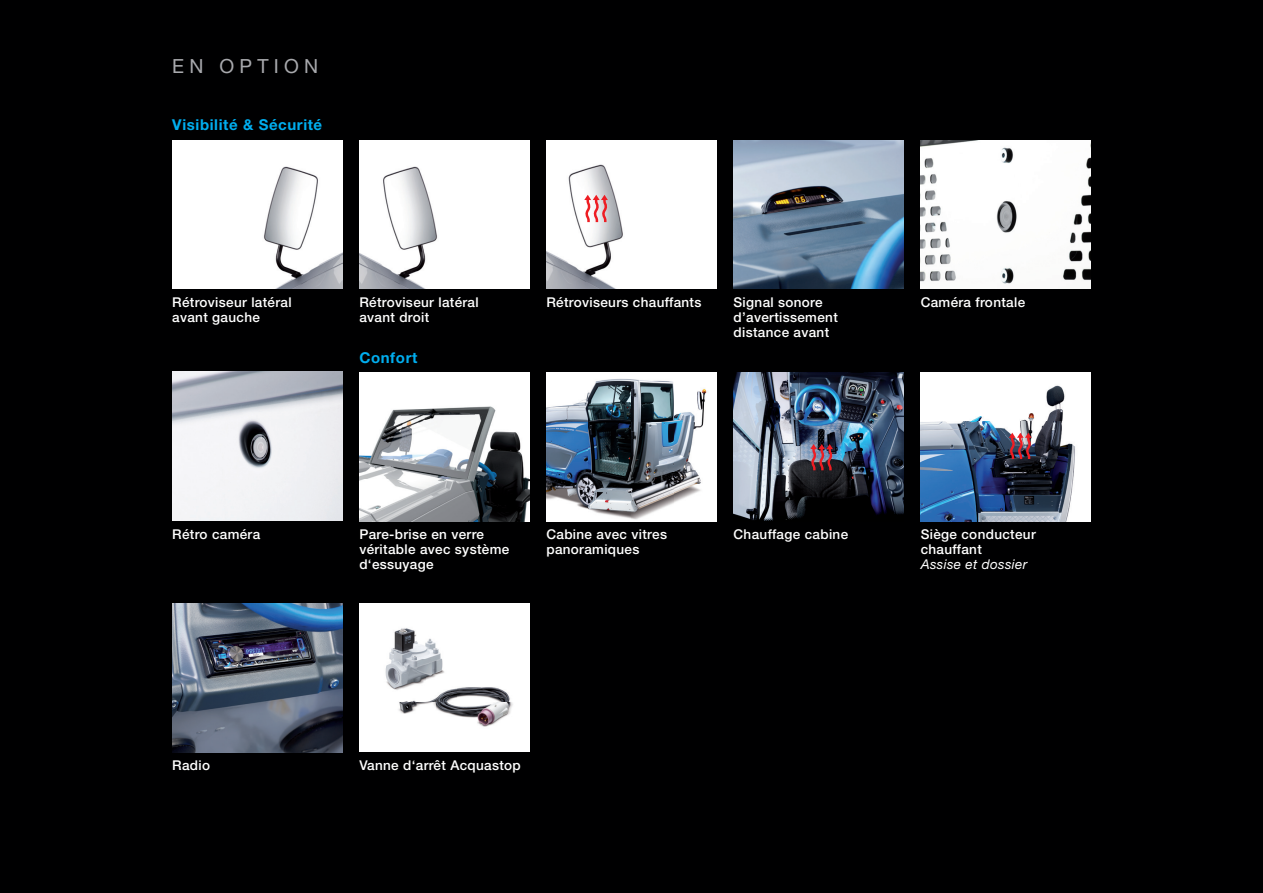
<style>
.page{position:relative;width:1263px;height:893px;background:#000001}
.page>*{position:absolute;margin:0;border:0;box-sizing:border-box;transform-origin:0 0}
.t1{font:19.5px "Helvetica Neue LT Std";letter-spacing:.27em;color:#a8a9ad}
.t2{font:700 15px "Helvetica Neue LTW1 G";letter-spacing:.04em;color:#00aeef}
.t3{font:500 13.5px/15px "Helvetica Neue LT Std";letter-spacing:.025em;color:#fff}
.t4{font:italic 13.5px "Helvetica Neue LT Std";letter-spacing:.025em;color:#fff}
</style>
<div class="page">
<img style="left:733px;top:140px;width:171px;height:149px">
<img style="left:921px;top:140px;width:170px;height:149px">
<img style="left:172px;top:372px;width:170px;height:148px">
<img style="left:546px;top:374px;width:170px;height:147px">
<img style="left:921px;top:372px;width:170px;height:149px">
<img style="left:733px;top:372px;width:171px;height:149px">
<img style="left:172px;top:603px;width:170px;height:149px">
<div style="left:359px;top:372px;width:170px;height:149px;background:#fff"></div>
<img style="left:359px;top:406px;width:170px;height:115px">
<div style="left:359px;top:603px;width:170px;height:149px;background:#fff"></div>
<img style="left:398px;top:697px;width:39px;height:17px">
<img style="left:437px;top:687px;width:76px;height:40px">
<img style="left:389px;top:628px;width:53px;height:31px">
<img style="left:385px;top:659px;width:32px;height:31px">
<img style="left:417px;top:659px;width:27px;height:15px">
<img style="left:396px;top:674px;width:61px;height:23px">
<svg style="left:1009px;top:433px;width:23px;height:26px"></svg>
<svg style="left:810px;top:444px;width:23px;height:26px"></svg>
<div style="left:172px;top:140px;width:170px;height:149px;background:#fff"></div>
<img style="left:263px;top:166px;width:79px;height:123px">
<div style="left:546px;top:140px;width:170px;height:149px;background:#fff"></div>
<img style="left:546px;top:164px;width:77px;height:125px">
<div style="left:359px;top:140px;width:170px;height:149px;background:#fff"></div>
<img style="left:359px;top:166px;width:79px;height:123px">
<svg style="left:584px;top:195px;width:24px;height:27px"></svg>
<h1 class="t1" style="left:172px;top:54px;width:148px">EN OPTION</h1>
<p class="t2" style="left:172px;top:116px;width:152px">Visibilité &amp; Sécurité</p>
<p class="t3" style="left:172px;top:295px;width:121px">Rétroviseur latéral avant gauche</p>
<p class="t3" style="left:359px;top:295px;width:121px">Rétroviseur latéral</p>
<p class="t3" style="left:546px;top:295px;width:157px">Rétroviseurs chauffants</p>
<p class="t3" style="left:359px;top:310px;width:71px">avant droit</p>
<p class="t2" style="left:359px;top:348px;width:60px">Confort</p>
<p class="t3" style="left:733px;top:295px;width:106px">Signal sonore d’avertissement distance avant</p>
<p class="t3" style="left:921px;top:295px;width:106px">Caméra frontale</p>
<p class="t3" style="left:172px;top:526px;width:90px">Rétro caméra</p>
<p class="t3" style="left:546px;top:527px;width:122px">Cabine avec vitres panoramiques</p>
<p class="t3" style="left:921px;top:527px;width:117px">Siège conducteur chauffant</p>
<p class="t4" style="left:921px;top:556px;width:108px">Assise et dossier</p>
<p class="t3" style="left:733px;top:527px;width:116px">Chauffage cabine</p>
<p class="t3" style="left:359px;top:527px;width:151px">Pare-brise en verre véritable avec système d‘essuyage</p>
<p class="t3" style="left:172px;top:758px;width:39px">Radio</p>
<p class="t3" style="left:359px;top:758px;width:163px">Vanne d‘arrêt Acquastop</p>
</div>
